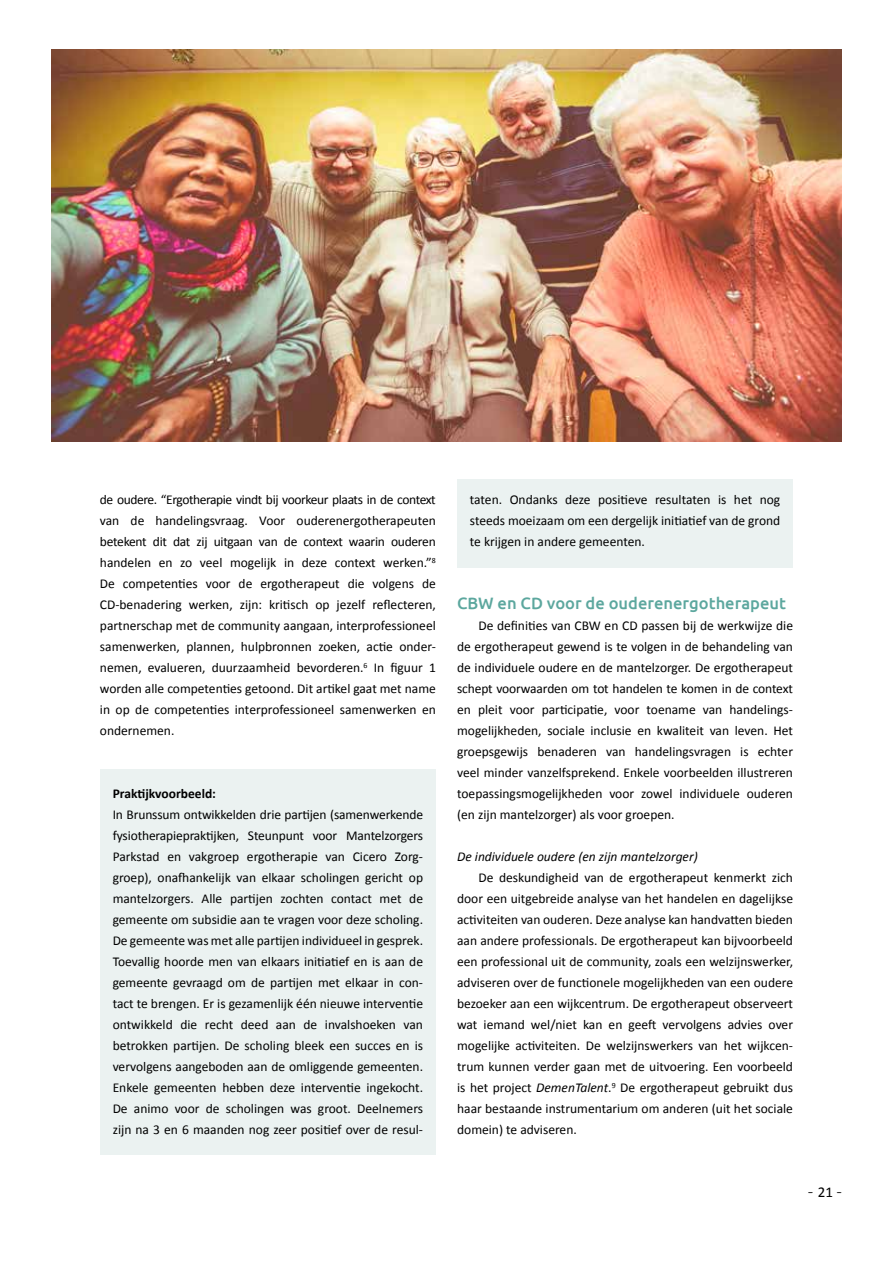
<style>
.page{position:relative;width:893px;height:1263px;background:#fff}
.page>*{position:absolute;margin:0;border:0;box-sizing:border-box;transform-origin:0 0}
.t1{font:300 18px "Calibri";color:#000}
.t2{font:500 16.5px "Ubuntu";color:#5ca79e}
.t3{font:13.5px/21px "Calibri";color:#000;text-align:justify}
.t4{font:italic 13.5px "Calibri";color:#000}
.t5{font:700 13.5px "Calibri";color:#000}
.s1{font-style:italic}
.s2{font-weight:400;font-size:15px}
</style>
<div class="page">
<div style="left:100px;top:770px;width:336px;height:385px;background:#ebf2f1"></div>
<div style="left:457px;top:479px;width:336px;height:88px;background:#ebf2f1"></div>
<img style="left:51px;top:49px;width:791px;height:392px">
<p class="t3" style="left:100px;top:489px;width:337px">de oudere. “Ergotherapie vindt bij voorkeur plaats in de context van de handelingsvraag. Voor ouderenergotherapeuten betekent dit dat zij uitgaan van de context waarin ouderen handelen en zo veel mogelijk in deze context werken.”<sup>8<br></sup>De competenties voor de ergotherapeut die volgens de CD-benadering werken, zijn: kritisch op jezelf reflecteren, partnerschap met de community aangaan, interprofessioneel samenwerken, plannen, hulpbronnen zoeken, actie onder&shy;nemen, evalueren, duurzaamheid bevorderen.<sup>6</sup> In figuur 1 worden alle competenties getoond. Dit artikel gaat met name in op de competenties interprofessioneel samenwerken en ondernemen.</p>
<p class="t5" style="left:113px;top:784px;width:105px">Praktijkvoorbeeld:</p>
<p class="t3" style="left:113px;top:804px;width:312px">In Brunssum ontwikkelden drie partijen (samenwerkende fysiotherapiepraktijken, Steunpunt voor Mantelzorgers Parkstad en vakgroep ergotherapie van Cicero Zorg&shy;groep), onafhankelijk van elkaar scholingen gericht op mantelzorgers. Alle partijen zochten contact met de gemeente om subsidie aan te vragen voor deze scholing.<br>De gemeente was met alle partijen individueel in gesprek.<br>Toevallig hoorde men van elkaars initiatief en is aan de gemeente gevraagd om de partijen met elkaar in con&shy;tact te brengen. Er is gezamenlijk één nieuwe interventie ontwikkeld die recht deed aan de invalshoeken van betrokken partijen. De scholing bleek een succes en is vervolgens aangeboden aan de omliggende gemeenten.<br>Enkele gemeenten hebben deze interventie ingekocht.<br>De animo voor de scholingen was groot. Deelnemers zijn na 3 en 6 maanden nog zeer positief over de resul-</p>
<p class="t3" style="left:470px;top:489px;width:312px">taten. Ondanks deze positieve resultaten is het nog steeds moeizaam om een dergelijk initiatief van de grond te krijgen in andere gemeenten.</p>
<p class="t2" style="left:457px;top:593px;width:330px">CBW en CD voor de ouderenergotherapeut</p>
<p class="t3" style="left:457px;top:615px;width:337px;text-indent:21px">De definities van CBW en CD passen bij de werkwijze die de ergotherapeut gewend is te volgen in de behandeling van de individuele oudere en de mantelzorger. De ergotherapeut schept voorwaarden om tot handelen te komen in de context en pleit voor participatie, voor toename van handelings&shy;mogelijkheden, sociale inclusie en kwaliteit van leven. Het groepsgewijs benaderen van handelingsvragen is echter veel minder vanzelfsprekend. Enkele voorbeelden illustreren toepassingsmogelijkheden voor zowel individuele ouderen (en zijn mantelzorger) als voor groepen.</p>
<p class="t4" style="left:457px;top:847px;width:242px">De individuele oudere (en zijn mantelzorger)</p>
<p class="t3" style="left:457px;top:867px;width:337px;text-indent:21px">De deskundigheid van de ergotherapeut kenmerkt zich door een uitgebreide analyse van het handelen en dagelijkse activiteiten van ouderen. Deze analyse kan handvatten bieden aan andere professionals. De ergotherapeut kan bijvoorbeeld een professional uit de community, zoals een welzijnswerker, adviseren over de functionele mogelijkheden van een oudere bezoeker aan een wijkcentrum. De ergotherapeut observeert wat iemand wel/niet kan en geeft vervolgens advies over mogelijke activiteiten. De welzijnswerkers van het wijkcen&shy;trum kunnen verder gaan met de uitvoering. Een voorbeeld is het project <span class="s1">DemenTalent</span>.<sup>9</sup> De ergotherapeut gebruikt dus haar bestaande instrumentarium om anderen (uit het sociale domein) te adviseren.</p>
<h1 class="t1" style="left:808px;top:1180px;width:36px">-<span class="s2">21</span>-</h1>
</div>
